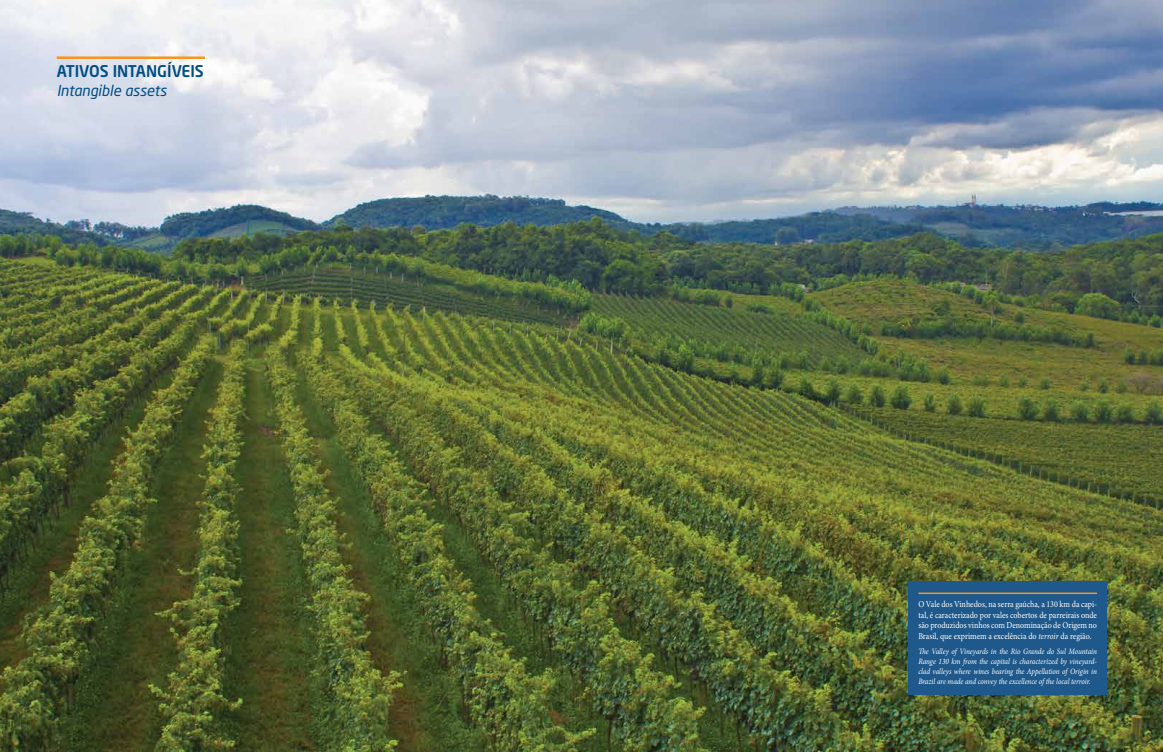
<style>
.page{position:relative;width:1163px;height:752px;background:#fff}
.page>*{position:absolute;margin:0;border:0;box-sizing:border-box;transform-origin:0 0}
.t1{font:500 16px "Neo Sans Std";color:#004d80}
.t2{font:italic 15px "Neo Sans Std";color:#004d80}
.t3{font:9px/10.5px "Minion Pro";color:#fff;text-align:justify;scale:.89 1}
.t4{font:italic 8.2px/10px "Minion Pro";letter-spacing:-.005em;color:#fff;text-align:justify;scale:.89 1}
.s1{font-style:italic}
</style>
<div class="page">
<img style="left:0;top:0;width:1162px;height:751px">
<hr style="left:57px;top:56px;width:148px;height:3px;background:#f7941e">
<div style="left:908px;top:581px;width:198px;height:113px;background:#1f598b"></div>
<hr style="left:918px;top:592px;width:178px;height:1px;background:#f7941e">
<h1 class="t1" style="left:57px;top:61px;width:149px">ATIVOS INTANGÍVEIS</h1>
<h2 class="t2" style="left:57px;top:81px;width:111px">INTANGIBLE ASSETS</h2>
<p class="t3" style="left:918px;top:598px;width:202px">O Vale dos Vinhedos, na serra gaúcha, a 130 km da capi&shy;tal, é caracterizado por vales cobertos de parreirais onde são produzidos vinhos com Denominação de Origem no Brasil, que exprimem a excelência do <span class="s1">terroir</span> da região.</p>
<p class="t4" style="left:918px;top:645px;width:202px">The Valley of Vineyards in the Rio Grande do Sul Mountain Range 130 km from the capital is characterized by vineyard&shy;clad valleys where wines bearing the Appellation of Origin in Brazil are made and convey the excellence of the local terroir.</p>
</div>
